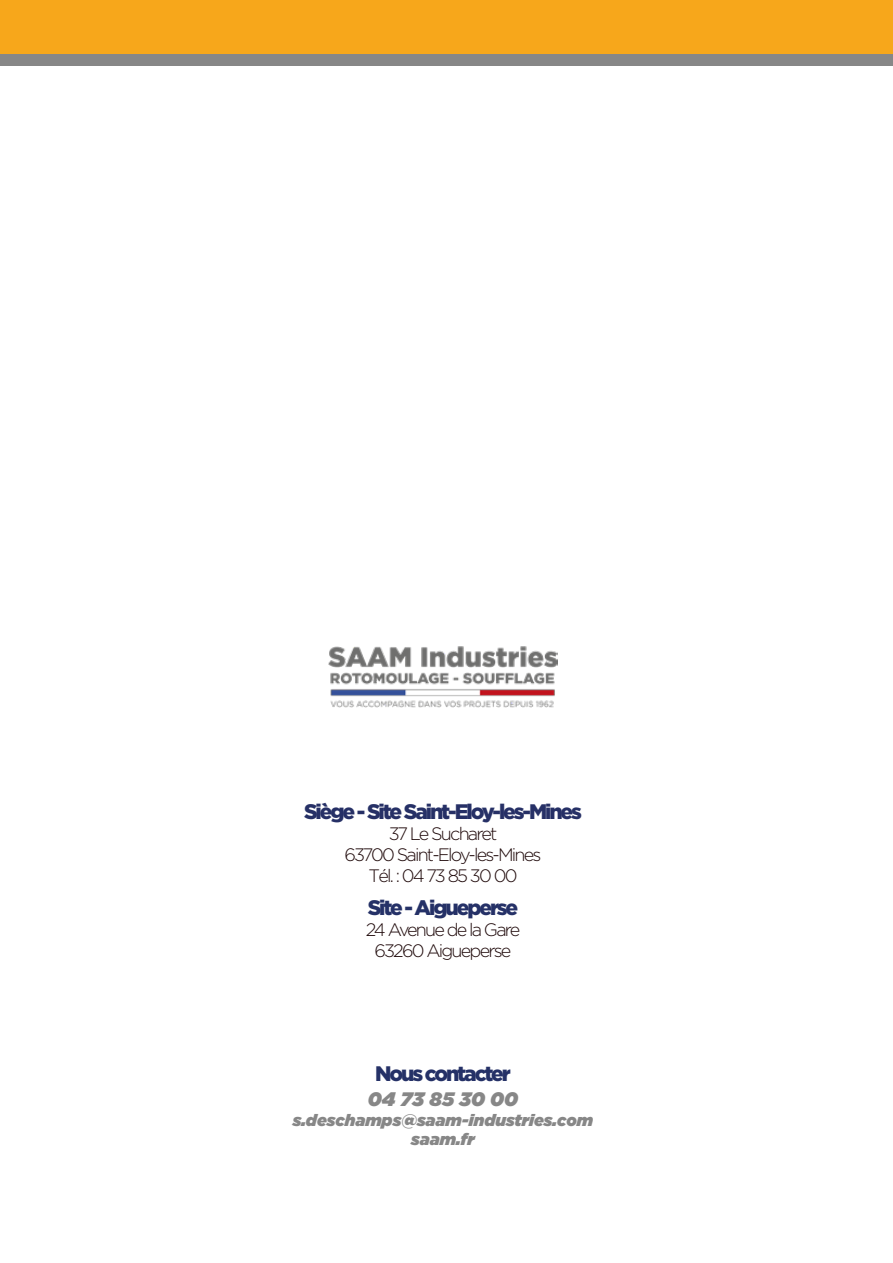
<style>
.page{position:relative;width:893px;height:1263px;background:#fff}
.page>*{position:absolute;margin:0;border:0;box-sizing:border-box;transform-origin:0 0}
.t1{font:900 21px "Gotham";letter-spacing:-.1em;color:#263066}
.t2{font:900 21px "Gotham";letter-spacing:-.1em;color:#253167}
.t3{font:italic 900 19.5px "Gotham";color:#878787}
.t4{font:300 18px/21px "Gotham";letter-spacing:-.1em;color:#1f090a;text-align:center}
.t5{font:italic 900 16.5px/19.5px "Gotham";color:#878787;text-align:center}
</style>
<div class="page">
<div style="left:0;top:0;width:893px;height:55px;background:#f7a71b"></div>
<div style="left:0;top:54px;width:893px;height:12px;background:#878787"></div>
<img style="left:329px;top:646px;width:228px;height:61px">
<p class="t1" style="left:304px;top:799px;width:279px">Siège - Site Saint-Eloy-les-Mines</p>
<p class="t4" style="left:344px;top:823px;width:199px">37 Le Sucharet<br>63700 Saint-Eloy-les-Mines<br>Tél. : 04 73 85 30 00</p>
<p class="t2" style="left:368px;top:895px;width:152px">Site - Aigueperse</p>
<p class="t4" style="left:366px;top:919px;width:156px">24 Avenue de la Gare<br>63260 Aigueperse</p>
<p class="t2" style="left:375px;top:1061px;width:137px">Nous contacter</p>
<p class="t3" style="left:368px;top:1088px;width:152px">04 73 85 30 00</p>
<p class="t5" style="left:293px;top:1109px;width:302px">s.deschamps@saam-industries.com saam.fr</p>
</div>
